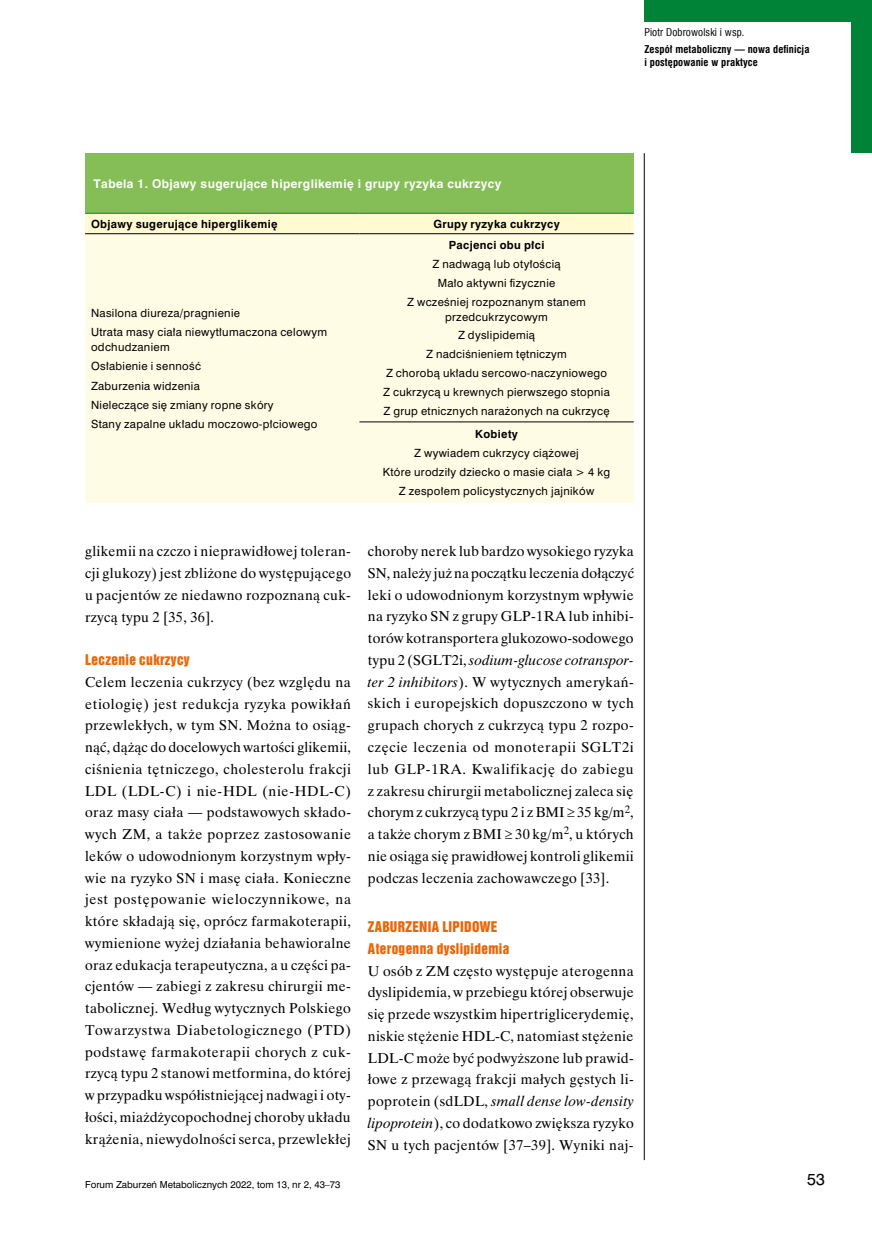
<style>
.page{position:relative;width:872px;height:1234px;background:#fff}
.page>*{position:absolute;margin:0;border:0;box-sizing:border-box;transform-origin:0 0}
.t1{font:15px "Swis 721 PL";color:#000}
.t2{font:14.25px/21.8px "Time Ibis EE";letter-spacing:.025em;color:#000;text-align:justify}
.t3{font:13.5px/21.8px "Swis 921 EU";letter-spacing:.025em;color:#ec6608}
.t4{font:700 12px "Switzerland";letter-spacing:.035em;color:#fff}
.t5{font:10.5px/19.4px "Swis 721 PL";letter-spacing:.03em;color:#000;text-align:center}
.t6{font:700 10.5px "Swis 721 PL";letter-spacing:.03em;color:#000}
.t7{font:700 10.5px/12.8px "Swis 721 Cn EU";letter-spacing:.01em;color:#000}
.t8{font:10.5px "Swis 721 Cn EU";letter-spacing:.01em;color:#000}
.t9{font:9px "Swis 721 PL";color:#000}
.s1{font-style:italic}
</style>
<div class="page">
<div style="left:644px;top:0;width:228px;height:21px;background:#008237"></div>
<div style="left:850px;top:0;width:22px;height:153px;background:#008237"></div>
<hr style="left:644px;top:153px;width:1px;height:1006px;background:#000">
<div style="left:85px;top:153px;width:549px;height:60px;background:#85be57"></div>
<div style="left:85px;top:214px;width:549px;height:19px;background:#fffad2"></div>
<div style="left:85px;top:234px;width:549px;height:268px;background:#fffce5"></div>
<hr style="left:85px;top:233px;width:274px;height:1px;background:#000">
<hr style="left:359px;top:233px;width:275px;height:1px;background:#000">
<hr style="left:85px;top:213px;width:274px;height:1px;background:#008237">
<hr style="left:359px;top:213px;width:275px;height:1px;background:#008237">
<hr style="left:359px;top:421px;width:275px;height:1px;background:#000">
<p class="t8" style="left:644px;top:25px;width:102px">Piotr Dobrowolski i wsp.</p>
<p class="t7" style="left:644px;top:43px;width:167px">Zespół metaboliczny — nowa definicja i postępowanie w praktyce</p>
<p class="t4" style="left:94px;top:176px;width:409px">Tabela 1. Objawy sugerujące hiperglikemię i grupy ryzyka cukrzycy</p>
<p class="t6" style="left:91px;top:217px;width:188px">Objawy sugerujące hiperglikemię</p>
<p class="t6" style="left:433px;top:217px;width:128px">Grupy ryzyka cukrzycy</p>
<p class="t5" style="left:91px;top:303px;width:238px;text-align:left">Nasilona diureza/pragnienie<br>Utrata masy ciała niewytłumaczona celowym</p>
<p class="t5" style="left:91px;top:337px;width:228px;text-align:left">odchudzaniem<br>Osłabienie i senność<br>Zaburzenia widzenia<br>Nieleczące się zmiany ropne skóry<br>Stany zapalne układu moczowo-płciowego</p>
<p class="t6" style="left:449px;top:238px;width:97px">Pacjenci obu płci</p>
<p class="t5" style="left:407px;top:254px;width:180px;line-height:18.9px">Z nadwagą lub otyłością<br>Mało aktywni fizycznie<br>Z wcześniej rozpoznanym stanem</p>
<p class="t5" style="left:383px;top:307px;width:228px;line-height:18.9px">przedcukrzycowym<br>Z dyslipidemią<br>Z nadciśnieniem tętniczym<br>Z chorobą układu sercowo-naczyniowego<br>Z cukrzycą u krewnych pierwszego stopnia<br>Z grup etnicznych narażonych na cukrzycę</p>
<p class="t6" style="left:475px;top:426px;width:44px">Kobiety</p>
<p class="t5" style="left:383px;top:443px;width:229px">Z wywiadem cukrzycy ciążowej<br>Które urodziły dziecko o masie ciała &gt; 4 kg<br>Z zespołem policystycznych jajników</p>
<p class="t2" style="left:85px;top:540px;width:267px">glikemii na czczo i nieprawidłowej toleran&shy;cji glukozy) jest zbliżone do występującego u pacjentów ze niedawno rozpoznaną cuk&shy;rzycą typu 2 [35, 36].</p>
<p class="t3" style="left:85px;top:648px;width:106px">Leczenie cukrzycy</p>
<p class="t2" style="left:85px;top:670px;width:267px">Celem leczenia cukrzycy (bez względu na etiologię) jest redukcja ryzyka powikłań przewlekłych, w tym SN. Można to osiąg&shy;nąć, dążąc do docelowych wartości glikemii, ciśnienia tętniczego, cholesterolu frakcji LDL (LDL-C) i nie-HDL (nie-HDL-C) oraz masy ciała — podstawowych składo&shy;wych ZM, a także poprzez zastosowanie leków o udowodnionym korzystnym wpły&shy;wie na ryzyko SN i masę ciała. Konieczne jest postępowanie wieloczynnikowe, na które składają się, oprócz farmakoterapii, wymienione wyżej działania behawioralne oraz edukacja terapeutyczna, a u części pa&shy;cjentów — zabiegi z zakresu chirurgii me&shy;tabolicznej. Według wytycznych Polskiego Towarzystwa Diabetologicznego (PTD) podstawę farmakoterapii chorych z cuk&shy;rzycą typu 2 stanowi metformina, do której w przypadku współistniejącej nadwagi i oty&shy;łości, miażdżycopochodnej choroby układu krążenia, niewydolności serca, przewlekłej</p>
<p class="t2" style="left:368px;top:540px;width:267px">choroby nerek lub bardzo wysokiego ryzyka SN, należy już na początku leczenia dołączyć leki o udowodnionym korzystnym wpływie na ryzyko SN z grupy GLP-1RA lub inhibi&shy;torów kotransportera glukozowo-sodowego typu 2 (SGLT2i, <span class="s1">sodium-glucose cotranspor&shy;ter 2 inhibitors</span>). W wytycznych amerykań&shy;skich i europejskich dopuszczono w tych grupach chorych z cukrzycą typu 2 rozpo&shy;częcie leczenia od monoterapii SGLT2i lub GLP-1RA. Kwalifikację do zabiegu z zakresu chirurgii metabolicznej zaleca się chorym z cukrzycą typu 2 i z BMI ≥ 35 kg/m<sup>2</sup>, a także chorym z BMI ≥ 30 kg/m<sup>2</sup>, u których nie osiąga się prawidłowej kontroli glikemii podczas leczenia zachowawczego [33].</p>
<p class="t3" style="left:368px;top:915px;width:143px">ZABURZENIA LIPIDOWE<br>Aterogenna dyslipidemia</p>
<p class="t2" style="left:368px;top:959px;width:267px">U osób z ZM często występuje aterogenna dyslipidemia, w przebiegu której obserwuje się przede wszystkim hipertriglicerydemię, niskie stężenie HDL-C, natomiast stężenie LDL-C może być podwyższone lub prawid&shy;łowe z przewagą frakcji małych gęstych li&shy;poprotein (sdLDL, <span class="s1">small dense low-density lipoprotein</span>), co dodatkowo zwiększa ryzyko SN u tych pacjentów [37–39]. Wyniki naj-</p>
<p class="t9" style="left:85px;top:1178px;width:257px">Forum Zaburzeń Metabolicznych 2022, tom 13, nr 2, 43–73</p>
<p class="t1" style="left:807px;top:1169px;width:19px">53</p>
</div>
